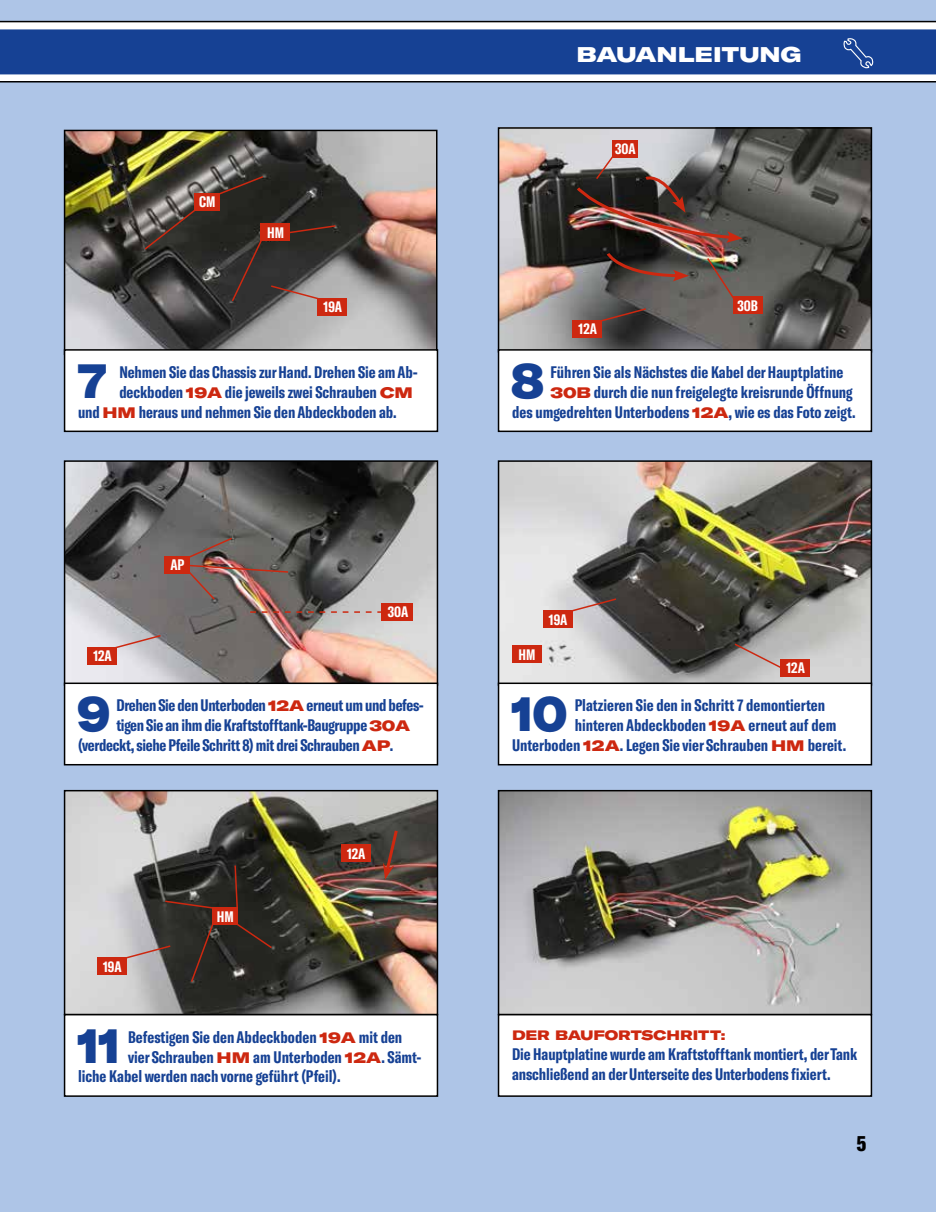
<style>
.page{position:relative;width:936px;height:1212px;background:#fff}
.page>*{position:absolute;margin:0;border:0;box-sizing:border-box;transform-origin:0 0}
.t1{font:900 expanded 48.45px "GT America";color:#164194;scale:.8 1}
.t2{font:900 expanded 21px "GT America";color:#fff}
.t3{font:900 extra-condensed 21px "GT America";color:#000}
.t4{font:700 extra-condensed 16.5px/19.8px "GT America";letter-spacing:-.005em;color:#164194}
.t5{font:700 extra-condensed 15px "GT America";color:#fff}
.t6{font:900 expanded 13.5px "GT America";letter-spacing:-.005em;color:#cd2810}
.s1{font-weight:900;font-stretch:expanded;font-size:15px;color:#cd2810}
</style>
<div class="page">
<div style="left:0;top:0;width:935px;height:1212px;background:#aec5e7"></div>
<svg style="left:497px;top:789px;width:375px;height:225px;background:#9a9992"></svg>
<svg style="left:63px;top:460px;width:376px;height:226px;background:#817b7a"></svg>
<img style="left:63px;top:789px;width:376px;height:227px">
<img style="left:500px;top:463px;width:369px;height:219px">
<div style="left:497px;top:460px;width:375px;height:226px;border:2px solid #000"></div>
<img style="left:63px;top:129px;width:375px;height:227px">
<img style="left:500px;top:130px;width:369px;height:219px">
<div style="left:497px;top:127px;width:375px;height:226px;border:2px solid #000"></div>
<div style="left:194px;top:193px;width:26px;height:17px;background:#cd2810"></div>
<svg style="left:217px;top:175px;width:48px;height:21px"></svg>
<div style="left:260px;top:223px;width:30px;height:18px;background:#cd2810"></div>
<div style="left:572px;top:320px;width:30px;height:17px;background:#cd2810"></div>
<svg style="left:595px;top:307px;width:52px;height:17px"></svg>
<div style="left:87px;top:647px;width:30px;height:17px;background:#cd2810"></div>
<svg style="left:110px;top:634px;width:52px;height:16px"></svg>
<div style="left:164px;top:556px;width:26px;height:17px;background:#cd2810"></div>
<svg style="left:605px;top:251px;width:83px;height:30px;background:#493631"></svg>
<div style="left:542px;top:610px;width:30px;height:17px;background:#cd2810"></div>
<svg style="left:565px;top:597px;width:52px;height:17px"></svg>
<div style="left:512px;top:646px;width:29px;height:17px;background:#cd2810"></div>
<div style="left:97px;top:957px;width:30px;height:17px;background:#cd2810"></div>
<img style="left:349px;top:827px;width:51px;height:94px">
<div style="left:317px;top:298px;width:30px;height:17px;background:#cd2810"></div>
<svg style="left:230px;top:224px;width:107px;height:79px;background:#51413d"></svg>
<div style="left:732px;top:297px;width:30px;height:17px;background:#cd2810"></div>
<svg style="left:705px;top:256px;width:32px;height:47px;background:#74685d"></svg>
<div style="left:382px;top:603px;width:31px;height:17px;background:#cd2810"></div>
<svg style="left:250px;top:611px;width:132px;height:2px"></svg>
<div style="left:780px;top:659px;width:30px;height:17px;background:#cd2810"></div>
<svg style="left:733px;top:642px;width:51px;height:28px"></svg>
<div style="left:341px;top:844px;width:29px;height:18px;background:#cd2810"></div>
<svg style="left:0;top:21px;width:935px;height:61px;background:#d3d4d6"></svg>
<div style="left:0;top:29px;width:935px;height:45px;background:#164194"></div>
<div style="left:498px;top:1015px;width:373px;height:81px;background:#fff"></div>
<div style="left:497px;top:1014px;width:375px;height:83px;border:2px solid #000"></div>
<div style="left:65px;top:1015px;width:372px;height:81px;background:#fff"></div>
<div style="left:64px;top:1014px;width:374px;height:83px;border:2px solid #000"></div>
<div style="left:498px;top:683px;width:373px;height:82px;background:#fff"></div>
<div style="left:497px;top:682px;width:375px;height:83px;border:2px solid #000"></div>
<div style="left:65px;top:683px;width:372px;height:82px;background:#fff"></div>
<div style="left:64px;top:682px;width:374px;height:83px;border:2px solid #000"></div>
<div style="left:498px;top:350px;width:373px;height:81px;background:#fff"></div>
<div style="left:497px;top:349px;width:375px;height:83px;border:2px solid #000"></div>
<div style="left:65px;top:350px;width:372px;height:81px;background:#fff"></div>
<div style="left:64px;top:349px;width:374px;height:83px;border:2px solid #000"></div>
<svg style="left:842px;top:38px;width:32px;height:39px"></svg>
<svg style="left:120px;top:864px;width:153px;height:119px;background:#504844"></svg>
<svg style="left:143px;top:206px;width:57px;height:45px;background:#524843"></svg>
<div style="left:612px;top:140px;width:25px;height:17px;background:#cd2810"></div>
<img style="left:575px;top:143px;width:167px;height:100px">
<img style="left:182px;top:536px;width:108px;height:65px">
<p class="t2" style="left:576px;top:41px;width:226px">BAUANLEITUNG</p>
<p class="t5" style="left:199px;top:193px;width:18px">CM</p>
<p class="t5" style="left:267px;top:223px;width:18px">HM</p>
<p class="t5" style="left:615px;top:140px;width:22px">30A</p>
<p class="t5" style="left:323px;top:298px;width:20px">19A</p>
<p class="t5" style="left:737px;top:297px;width:22px">30B</p>
<p class="t5" style="left:578px;top:320px;width:20px">12A</p>
<h1 class="t1" style="left:78px;top:350px;width:38px">7</h1>
<p class="t4" style="left:119px;top:362px;width:300px">Nehmen Sie das Chassis zur Hand. Drehen Sie am Ab-</p>
<p class="t4" style="left:119px;top:382px;width:295px">deckboden <span class="s1">19A</span> die jeweils zwei Schrauben <span class="s1">CM</span></p>
<p class="t4" style="left:78px;top:402px;width:320px">und <span class="s1">HM</span> heraus und nehmen Sie den Abdeckboden ab.</p>
<p class="t5" style="left:93px;top:647px;width:20px">12A</p>
<p class="t5" style="left:170px;top:556px;width:16px">AP</p>
<p class="t5" style="left:388px;top:603px;width:22px">30A</p>
<h1 class="t1" style="left:77px;top:683px;width:43px">9</h1>
<p class="t4" style="left:116px;top:695px;width:309px">Drehen Sie den Unterboden <span class="s1">12A</span> erneut um und befes-</p>
<p class="t4" style="left:116px;top:715px;width:295px">tigen Sie an ihm die Kraftstofftank-Baugruppe <span class="s1">30A</span></p>
<p class="t4" style="left:78px;top:735px;width:317px">(verdeckt, siehe Pfeile Schritt 8) mit drei Schrauben <span class="s1">AP</span>.</p>
<p class="t5" style="left:103px;top:957px;width:20px">19A</p>
<p class="t5" style="left:217px;top:907px;width:18px">HM</p>
<p class="t5" style="left:347px;top:844px;width:20px">12A</p>
<h1 class="t1" style="left:77px;top:1014px;width:56px">11</h1>
<p class="t4" style="left:128px;top:1027px;width:276px">Befestigen Sie den Abdeckboden <span class="s1">19A</span> mit den</p>
<p class="t4" style="left:128px;top:1047px;width:295px">vier Schrauben <span class="s1">HM</span> am Unterboden <span class="s1">12A</span>. Sämt-</p>
<p class="t4" style="left:78px;top:1066px;width:264px">liche Kabel werden nach vorne geführt (Pfeil).</p>
<h1 class="t1" style="left:511px;top:349px;width:43px">8</h1>
<p class="t4" style="left:550px;top:362px;width:294px">Führen Sie als Nächstes die Kabel der Hauptplatine</p>
<p class="t4" style="left:550px;top:382px;width:303px"><span class="s1">30B</span> durch die nun freigelegte kreisrunde Öffnung</p>
<p class="t4" style="left:512px;top:402px;width:345px">des umgedrehten Unterbodens <span class="s1">12A</span>, wie es das Foto zeigt.</p>
<p class="t5" style="left:518px;top:645px;width:18px">HM</p>
<p class="t5" style="left:549px;top:610px;width:20px">19A</p>
<p class="t5" style="left:786px;top:659px;width:20px">12A</p>
<h1 class="t1" style="left:511px;top:683px;width:72px">10</h1>
<p class="t4" style="left:574px;top:695px;width:252px">Platzieren Sie den in Schritt 7 demontierten</p>
<p class="t4" style="left:574px;top:715px;width:263px">hinteren Abdeckboden <span class="s1">19A</span> erneut auf dem</p>
<p class="t4" style="left:512px;top:735px;width:336px">Unterboden <span class="s1">12A</span>. Legen Sie vier Schrauben <span class="s1">HM</span> bereit.</p>
<p class="t6" style="left:512px;top:1027px;width:215px">DER BAUFORTSCHRITT:</p>
<p class="t4" style="left:512px;top:1044px;width:347px">Die Hauptplatine wurde am Kraftstofftank montiert, der Tank anschließend an der Unterseite des Unterbodens fixiert.</p>
<p class="t3" style="left:856px;top:1130px;width:11px">5</p>
</div>
